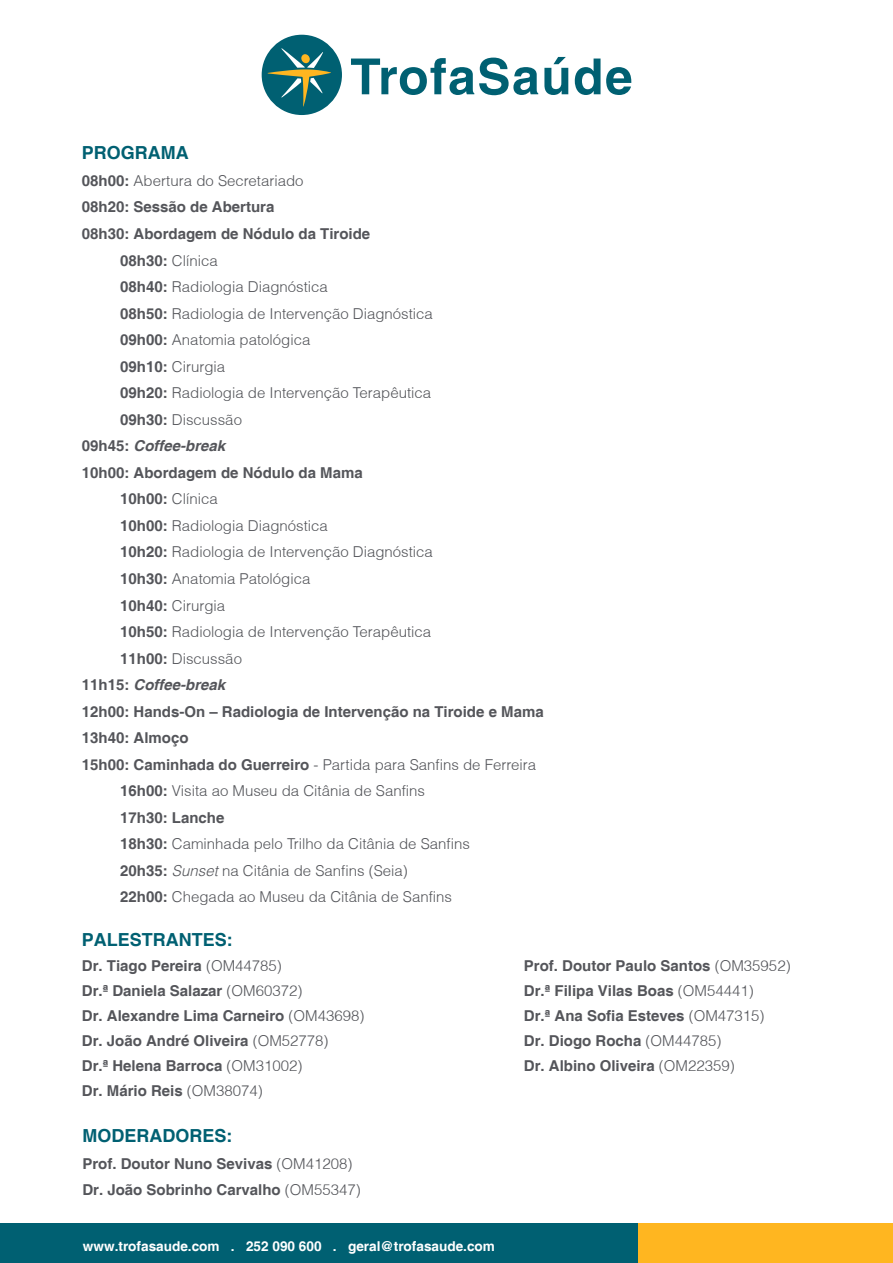
<style>
.page{position:relative;width:893px;height:1263px;background:#fff}
.page>*{position:absolute;margin:0;border:0;box-sizing:border-box;transform-origin:0 0}
.t1{font:700 18px "Helvetica";color:#006072}
.t2{font:300 15px "Helvetica";color:#54555a}
.t3{font:700 15px/25px "Helvetica";color:#54555a}
.t4{font:italic 700 15px "Helvetica";color:#54555a}
.t5{font:700 13.65px "Helvetica";color:#fff}
.s1{font-weight:700}
.s2{font-style:normal}
.s3{font-style:italic}
.s4{font-weight:300}
</style>
<div class="page">
<div style="left:262px;top:35px;width:80px;height:80px;background:#006072;border-radius:50%"></div>
<svg style="left:267px;top:48px;width:64px;height:59px"></svg>
<div style="left:301px;top:54px;width:9px;height:9px;background:#ffb620;border-radius:50%"></div>
<svg style="left:351px;top:58px;width:187px;height:37px"></svg>
<svg style="left:544px;top:57px;width:24px;height:38px"></svg>
<svg style="left:575px;top:59px;width:25px;height:36px"></svg>
<svg style="left:606px;top:67px;width:25px;height:28px"></svg>
<div style="left:0;top:1223px;width:893px;height:40px;background:#006072"></div>
<div style="left:639px;top:1223px;width:254px;height:40px;background:#ffb620"></div>
<p class="t1" style="left:82px;top:142px;width:108px">PROGRAMA</p>
<p class="t2" style="left:82px;top:171px;width:223px"><span class="s1">08h00:</span> Abertura do Secretariado</p>
<p class="t3" style="left:82px;top:195px;width:194px">08h20: Sessão de Abertura</p>
<p class="t3" style="left:82px;top:222px;width:290px">08h30: Abordagem de Nódulo da Tiroide</p>
<p class="t2" style="left:120px;top:251px;width:99px"><span class="s1">08h30:</span> Clínica</p>
<p class="t2" style="left:120px;top:277px;width:209px"><span class="s1">08h40:</span> Radiologia Diagnóstica</p>
<p class="t2" style="left:120px;top:304px;width:314px"><span class="s1">08h50:</span> Radiologia de Intervenção Diagnóstica</p>
<p class="t2" style="left:120px;top:330px;width:192px"><span class="s1">09h00:</span> Anatomia patológica</p>
<p class="t2" style="left:120px;top:357px;width:107px"><span class="s1">09h10:</span> Cirurgia</p>
<p class="t2" style="left:120px;top:384px;width:312px"><span class="s1">09h20:</span> Radiologia de Intervenção Terapêutica</p>
<p class="t2" style="left:120px;top:410px;width:123px"><span class="s1">09h30:</span> Discussão</p>
<p class="t4" style="left:82px;top:437px;width:145px"><span class="s2">09h45:</span> Coffee-break</p>
<p class="t3" style="left:82px;top:461px;width:282px">10h00: Abordagem de Nódulo da Mama</p>
<p class="t2" style="left:120px;top:490px;width:99px"><span class="s1">10h00:</span> Clínica</p>
<p class="t2" style="left:120px;top:516px;width:209px"><span class="s1">10h00:</span> Radiologia Diagnóstica</p>
<p class="t2" style="left:120px;top:543px;width:314px"><span class="s1">10h20:</span> Radiologia de Intervenção Diagnóstica</p>
<p class="t2" style="left:120px;top:569px;width:192px"><span class="s1">10h30:</span> Anatomia Patológica</p>
<p class="t2" style="left:120px;top:596px;width:107px"><span class="s1">10h40:</span> Cirurgia</p>
<p class="t2" style="left:120px;top:622px;width:312px"><span class="s1">10h50:</span> Radiologia de Intervenção Terapêutica</p>
<p class="t2" style="left:120px;top:649px;width:123px"><span class="s1">11h00:</span> Discussão</p>
<p class="t4" style="left:82px;top:676px;width:145px"><span class="s2">11h15:</span> Coffee-break</p>
<p class="t3" style="left:82px;top:700px;width:463px">12h00: Hands-On – Radiologia de Intervenção na Tiroide e Mama</p>
<p class="t3" style="left:82px;top:726px;width:108px">13h40: Almoço</p>
<p class="t2" style="left:82px;top:755px;width:456px"><span class="s1">15h00: Caminhada do Guerreiro</span> - Partida para Sanfins de Ferreira</p>
<p class="t2" style="left:120px;top:782px;width:306px"><span class="s1">16h00:</span> Visita ao Museu da Citânia de Sanfins</p>
<p class="t3" style="left:120px;top:806px;width:106px">17h30: Lanche</p>
<p class="t2" style="left:120px;top:835px;width:351px"><span class="s1">18h30:</span> Caminhada pelo Trilho da Citânia de Sanfins</p>
<p class="t2" style="left:120px;top:861px;width:289px"><span class="s1">20h35:</span> <span class="s3">Sunset</span> na Citânia de Sanfins (Seia)</p>
<p class="t2" style="left:120px;top:888px;width:333px"><span class="s1">22h00:</span> Chegada ao Museu da Citânia de Sanfins</p>
<p class="t1" style="left:82px;top:929px;width:153px">PALESTRANTES:</p>
<p class="t3" style="left:82px;top:954px;width:284px">Dr. Tiago Pereira <span class="s4">(OM44785)<br></span>Dr.ª Daniela Salazar <span class="s4">(OM60372)<br></span>Dr. Alexandre Lima Carneiro <span class="s4">(OM43698)<br></span>Dr. João André Oliveira <span class="s4">(OM52778)<br></span>Dr.ª Helena Barroca <span class="s4">(OM31002)<br></span>Dr. Mário Reis <span class="s4">(OM38074)</span></p>
<p class="t3" style="left:524px;top:954px;width:268px">Prof. Doutor Paulo Santos <span class="s4">(OM35952)<br></span>Dr.ª Filipa Vilas Boas <span class="s4">(OM54441)<br></span>Dr.ª Ana Sofia Esteves <span class="s4">(OM47315)<br></span>Dr. Diogo Rocha <span class="s4">(OM44785)<br></span>Dr. Albino Oliveira <span class="s4">(OM22359)</span></p>
<p class="t1" style="left:82px;top:1125px;width:151px">MODERADORES:</p>
<p class="t3" style="left:82px;top:1151px;width:280px;line-height:26.5px">Prof. Doutor Nuno Sevivas <span class="s4">(OM41208)<br></span>Dr. João Sobrinho Carvalho <span class="s4">(OM55347)</span></p>
<p class="t5" style="left:83px;top:1237px;width:413px">www.trofasaude.com . 252 090 600 . geral@trofasaude.com</p>
</div>
